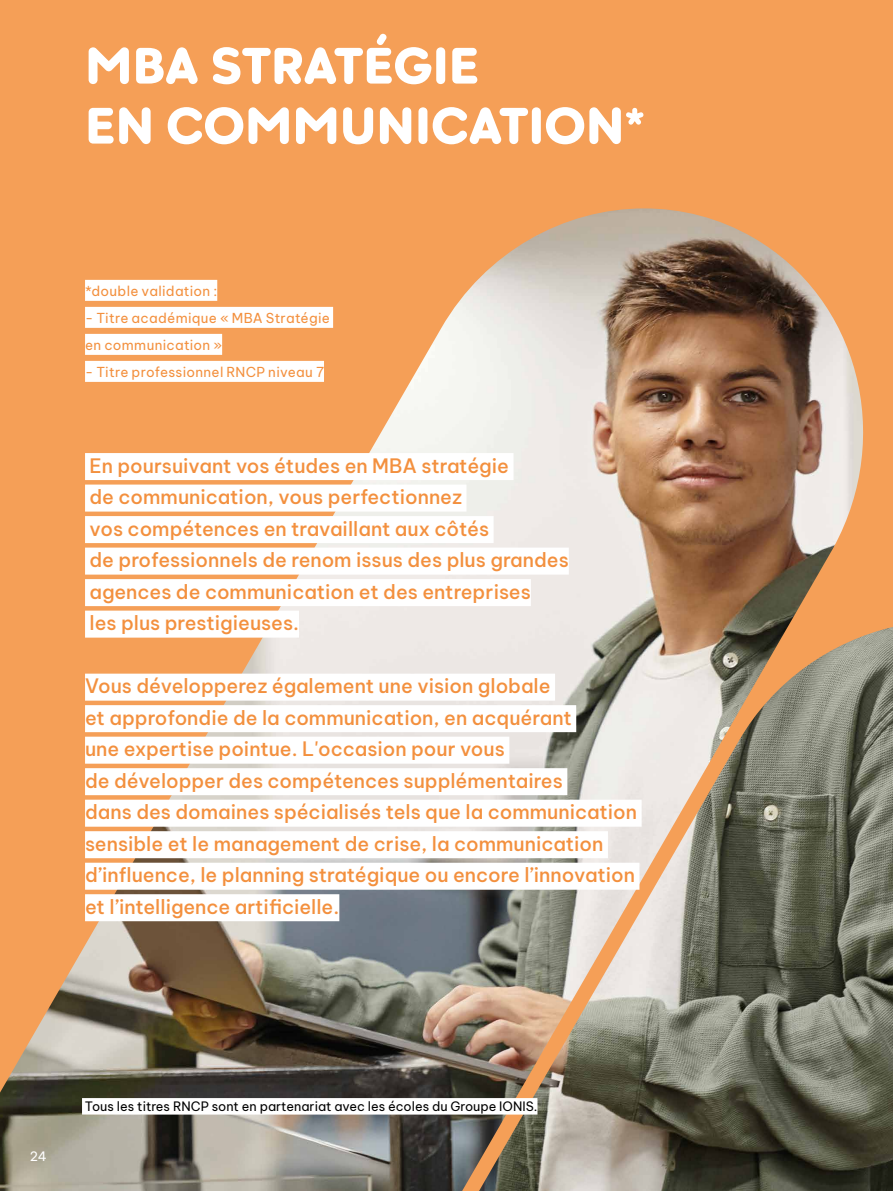
<style>
.page{position:relative;width:893px;height:1191px;background:#f59f57}
.page>*{position:absolute;margin:0;border:0;box-sizing:border-box;transform-origin:0 0}
.t1{font:900 51px/60px "Beround";color:#fff}
.t2{font:500 19.5px/31.5px "Be Vietnam Pro";color:#f3903e}
.t3{font:13.5px/27px "Be Vietnam Pro";letter-spacing:.02em;color:#f3903e}
.t4{font:12.75px "Be Vietnam Pro";color:#000}
.t5{font:12.75px "Be Vietnam Pro";color:#fff}
</style>
<div class="page">
<img style="left:0;top:208px;width:893px;height:983px">
<div style="left:85px;top:280px;width:132px;height:21px;background:#fff"></div>
<div style="left:85px;top:307px;width:248px;height:21px;background:#fff"></div>
<div style="left:85px;top:334px;width:137px;height:21px;background:#fff"></div>
<div style="left:85px;top:361px;width:239px;height:21px;background:#fff"></div>
<div style="left:85px;top:453px;width:428px;height:27px;background:#fff"></div>
<div style="left:85px;top:484px;width:381px;height:27px;background:#fff"></div>
<div style="left:85px;top:516px;width:409px;height:27px;background:#fff"></div>
<div style="left:85px;top:547px;width:484px;height:27px;background:#fff"></div>
<div style="left:85px;top:579px;width:446px;height:27px;background:#fff"></div>
<div style="left:85px;top:610px;width:214px;height:27px;background:#fff"></div>
<div style="left:85px;top:673px;width:470px;height:27px;background:#fff"></div>
<div style="left:85px;top:705px;width:491px;height:27px;background:#fff"></div>
<div style="left:85px;top:736px;width:424px;height:27px;background:#fff"></div>
<div style="left:85px;top:768px;width:482px;height:27px;background:#fff"></div>
<div style="left:85px;top:799px;width:557px;height:27px;background:#fff"></div>
<div style="left:85px;top:831px;width:523px;height:27px;background:#fff"></div>
<div style="left:85px;top:862px;width:554px;height:27px;background:#fff"></div>
<div style="left:85px;top:894px;width:254px;height:27px;background:#fff"></div>
<div style="left:82px;top:1098px;width:455px;height:16px;background:#fff"></div>
<h1 class="t1" style="left:85px;top:35px;width:562px">MBA STRATÉGIE<br>EN COMMUNICATION*</h1>
<p class="t3" style="left:85px;top:276px;width:134px">*double validation :</p>
<p class="t3" style="left:85px;top:303px;width:246px">- Titre académique « MBA Stratégie en communication »</p>
<p class="t3" style="left:85px;top:357px;width:240px">- Titre professionnel RNCP niveau 7</p>
<p class="t2" style="left:90px;top:447px;width:481px">En poursuivant vos études en MBA stratégie<br>de communication, vous perfectionnez<br>vos compétences en travaillant aux côtés<br>de professionnels de renom issus des plus grandes agences de communication et des entreprises<br>les plus prestigieuses.</p>
<p class="t2" style="left:85px;top:668px;width:554px">Vous développerez également une vision globale<br>et approfondie de la communication, en acquérant<br>une expertise pointue. L'occasion pour vous<br>de développer des compétences supplémentaires<br>dans des domaines spécialisés tels que la communication sensible et le management de crise, la communication d’influence, le planning stratégique ou encore l’innovation et l’intelligence artificielle.</p>
<p class="t5" style="left:30px;top:1146px;width:19px">24</p>
<p class="t4" style="left:85px;top:1095px;width:454px">Tous les titres RNCP sont en partenariat avec les écoles du Groupe IONIS.</p>
</div>
